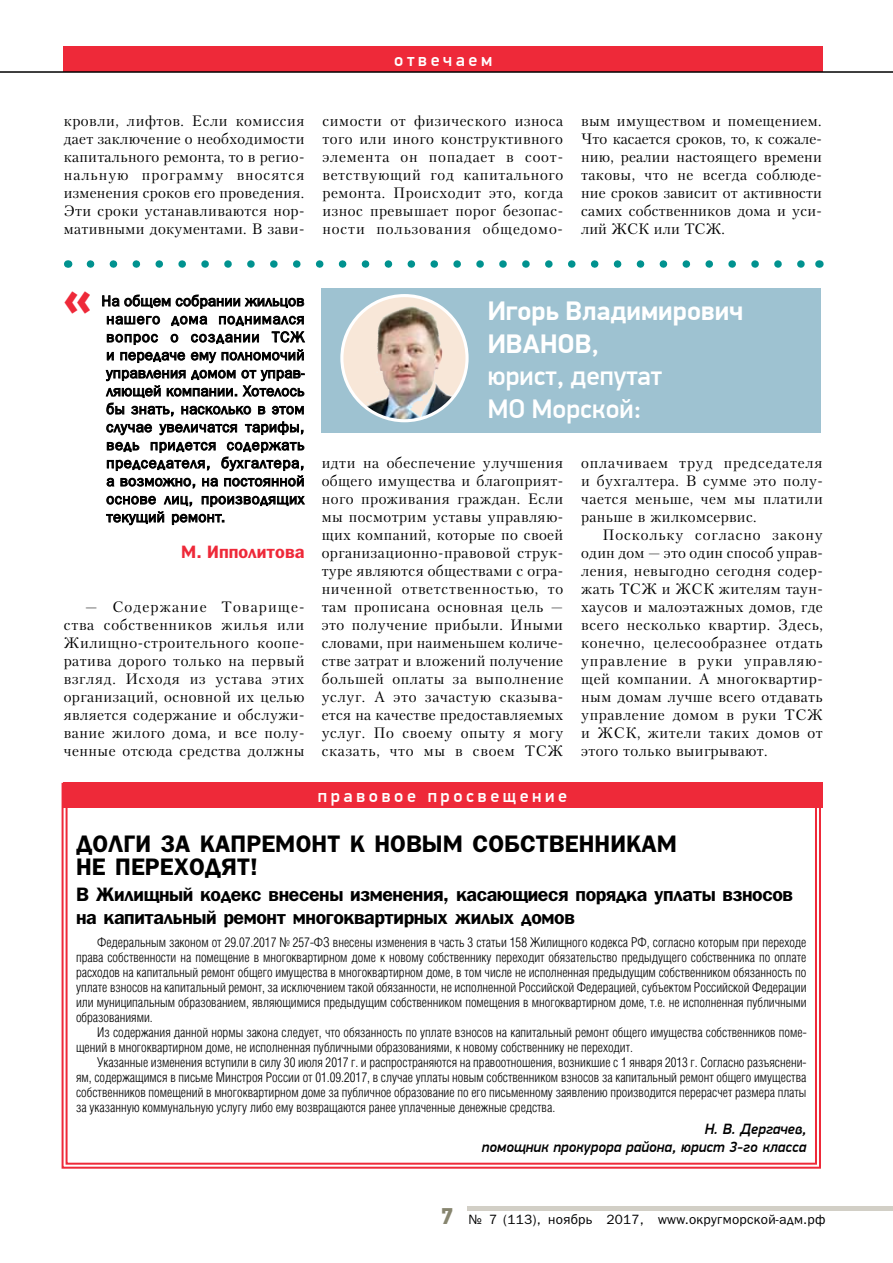
<style>
.page{position:relative;width:893px;height:1263px;background:#fff}
.page>*{position:absolute;margin:0;border:0;box-sizing:border-box;transform-origin:0 0}
.t1{font:45px "Meta Black Caps C";color:#ee2939}
.t2{font:500 27px/32.4px "PF Din Display Pro";color:#fff}
.t3{font:700 24px/22.5px "Bloknot C";letter-spacing:.1em;color:#000}
.t4{font:700 19.5px/22.5px "Bloknot C";letter-spacing:-.02em;color:#000}
.t5{font:500 18px "PF Din Display Pro";letter-spacing:.2em;color:#fff}
.t6{font:700 18px "Bloknot C";color:#ee2939}
.t7{font:15px/18px "Petersburg C";letter-spacing:.03em;color:#000;text-align:justify}
.t8{font:15px/18px "Bloknot C";letter-spacing:.02em;color:#000;text-align:justify}
.t9{font:italic 500 15px/18px "PF Din Display Pro";color:#000;text-align:right}
.t10{font:300 13.5px/15px "Helios Cond";color:#000;text-align:justify}
.t11{font:13.5px "Bloknot C";letter-spacing:.02em;color:#000}
.s1{font-weight:700}
.s2{font-family:"PF Din Display Pro";font-weight:900;font-size:23.1px;color:#87856f}
</style>
<div class="page">
<div style="left:64px;top:47px;width:759px;height:25px;background:#ee2939"></div>
<hr style="left:0;top:71px;width:893px;height:2px;background:#000">
<div style="left:322px;top:288px;width:499px;height:144px;background:#9ec2d1"></div>
<img style="left:342px;top:296px;width:125px;height:125px;border-radius:50%">
<img style="left:380px;top:306px;width:33px;height:16px">
<div style="left:340px;top:294px;width:129px;height:128px;border:3px solid #fff;border-radius:50%"></div>
<svg style="left:102px;top:294px;width:203px;height:15px"></svg>
<svg style="left:107px;top:315px;width:199px;height:48px"></svg>
<svg style="left:105px;top:369px;width:200px;height:66px"></svg>
<svg style="left:106px;top:441px;width:199px;height:48px"></svg>
<svg style="left:106px;top:495px;width:199px;height:30px"></svg>
<svg style="left:90px;top:260px;width:715px;height:8px"></svg>
<svg style="left:61px;top:782px;width:761px;height:387px"></svg>
<div style="left:66px;top:787px;width:751px;height:378px;border:2px solid #ee2939"></div>
<div style="left:468px;top:1206px;width:425px;height:5px;background:#d2cfc6"></div>
<p class="t5" style="left:394px;top:49px;width:100px">отвечаем</p>
<p class="t7" style="left:64px;top:112px;width:242px;text-align:left">кровли, лифтов. Если комиссия дает заключение о необходимости капитального ремонта, то в регио&shy;нальную программу вносятся изменения сроков его проведения.<br>Эти сроки устанавливаются нор&shy;мативными документами. В зави-</p>
<p class="t7" style="left:322px;top:112px;width:242px">симости от физического износа того или иного конструктивного элемента он попадает в соот&shy;ветствующий год капитального ремонта. Происходит это, когда износ превышает порог безопас&shy;ности пользования общедомо-</p>
<p class="t7" style="left:581px;top:112px;width:242px">вым имуществом и помещением.<br>Что касается сроков, то, к сожале&shy;нию, реалии настоящего времени таковы, что не всегда соблюде&shy;ние сроков зависит от активности самих собственников дома и уси&shy;лий ЖСК или ТСЖ.</p>
<h1 class="t1" style="left:64px;top:272px;width:29px">«</h1>
<p class="t8" style="left:106px;top:292px;width:200px;text-indent:-5px">На общем собрании жильцов нашего дома поднимался вопрос о создании ТСЖ и передаче ему полномочий управления домом от управ&shy;ляющей компании. Хотелось бы знать, насколько в этом случае увеличатся тарифы, ведь придется содержать председателя, бухгалтера, а возможно, на постоянной основе лиц, производящих текущий ремонт.</p>
<p class="t6" style="left:181px;top:541px;width:125px">М. Ипполитова</p>
<p class="t7" style="left:64px;top:598px;width:242px;text-indent:21px">— Содержание Товарище&shy;ства собственников жилья или Жилищно-строительного коопе&shy;ратива дорого только на первый взгляд. Исходя из устава этих организаций, основной их целью является содержание и обслужи&shy;вание жилого дома, и все полу&shy;ченные отсюда средства должны</p>
<h2 class="t2" style="left:488px;top:295px;width:257px"><span class="s1">Игорь Владимирович<br>Иванов</span>,<br>юрист, депутат<br>МО Морской:</h2>
<p class="t7" style="left:322px;top:454px;width:243px">идти на обеспечение улучшения общего имущества и благоприят&shy;ного проживания граждан. Если мы посмотрим уставы управляю&shy;щих компаний, которые по своей организационно-правовой струк&shy;туре являются обществами с огра&shy;ниченной ответственностью, то там прописана основная цель — это получение прибыли. Иными словами, при наименьшем количе&shy;стве затрат и вложений получение большей оплаты за выполнение услуг. А это зачастую сказыва&shy;ется на качестве предоставляемых услуг. По своему опыту я могу сказать, что мы в своем ТСЖ</p>
<p class="t7" style="left:581px;top:454px;width:243px">оплачиваем труд председателя и бухгалтера. В сумме это полу&shy;чается меньше, чем мы платили раньше в жилкомсервис.</p>
<p class="t7" style="left:581px;top:526px;width:243px;text-indent:21px">Поскольку согласно закону один дом — это один способ управ&shy;ления, невыгодно сегодня содер&shy;жать ТСЖ и ЖСК жителям таун&shy;хаусов и малоэтажных домов, где всего несколько квартир. Здесь, конечно, целесообразнее отдать управление в руки управляю&shy;щей компании. А многоквартир&shy;ным домам лучше всего отдавать управление домом в руки ТСЖ и ЖСК, жители таких домов от этого только выигрывают.</p>
<p class="t5" style="left:318px;top:785px;width:251px">правовое просвещение</p>
<h3 class="t3" style="left:76px;top:832px;width:603px">Долги за капремонт к новым собственникам не переходят!</h3>
<h3 class="t4" style="left:76px;top:883px;width:719px">В Жилищный кодекс внесены изменения, касающиеся порядка уплаты взносов на капитальный ремонт многоквартирных жилых домов</h3>
<p class="t10" style="left:76px;top:935px;width:732px;text-indent:21px">Федеральным законом от 29.07.2017 № 257-ФЗ внесены изменения в часть 3 статьи 158 Жилищного кодекса РФ, согласно которым при переходе права собственности на помещение в многоквартирном доме к новому собственнику переходит обязательство предыдущего собственника по оплате расходов на капитальный ремонт общего имущества в многоквартирном доме, в том числе не исполненная предыдущим собственником обязанность по уплате взносов на капитальный ремонт, за исключением такой обязанности, не исполненной Российской Федерацией, субъектом Российской Федерации или муниципальным образованием, являющимися предыдущим собственником помещения в многоквартирном доме, т.е. не исполненная публичными образованиями.</p>
<p class="t10" style="left:76px;top:1025px;width:732px;text-indent:21px">Из содержания данной нормы закона следует, что обязанность по уплате взносов на капитальный ремонт общего имущества собственников поме&shy;щений в многоквартирном доме, не исполненная публичными образованиями, к новому собственнику не переходит.</p>
<p class="t10" style="left:76px;top:1055px;width:732px;text-indent:21px">Указанные изменения вступили в силу 30 июля 2017 г. и распространяются на правоотношения, возникшие с 1 января 2013 г. Согласно разъяснени&shy;ям, содержащимся в письме Минстроя России от 01.09.2017, в случае уплаты новым собственником взносов за капитальный ремонт общего имущества собственников помещений в многоквартирном доме за публичное образование по его письменному заявлению производится перерасчет размера платы за указанную коммунальную услугу либо ему возвращаются ранее уплаченные денежные средства.</p>
<p class="t9" style="left:482px;top:1120px;width:326px">Н. В. Дергачев,<br>помощник прокурора района, юрист 3-го класса</p>
<p class="t11" style="left:441px;top:1212px;width:386px"><span class="s2">7</span> № 7 (113), ноябрь 2017, www.округморской-адм.рф</p>
</div>
